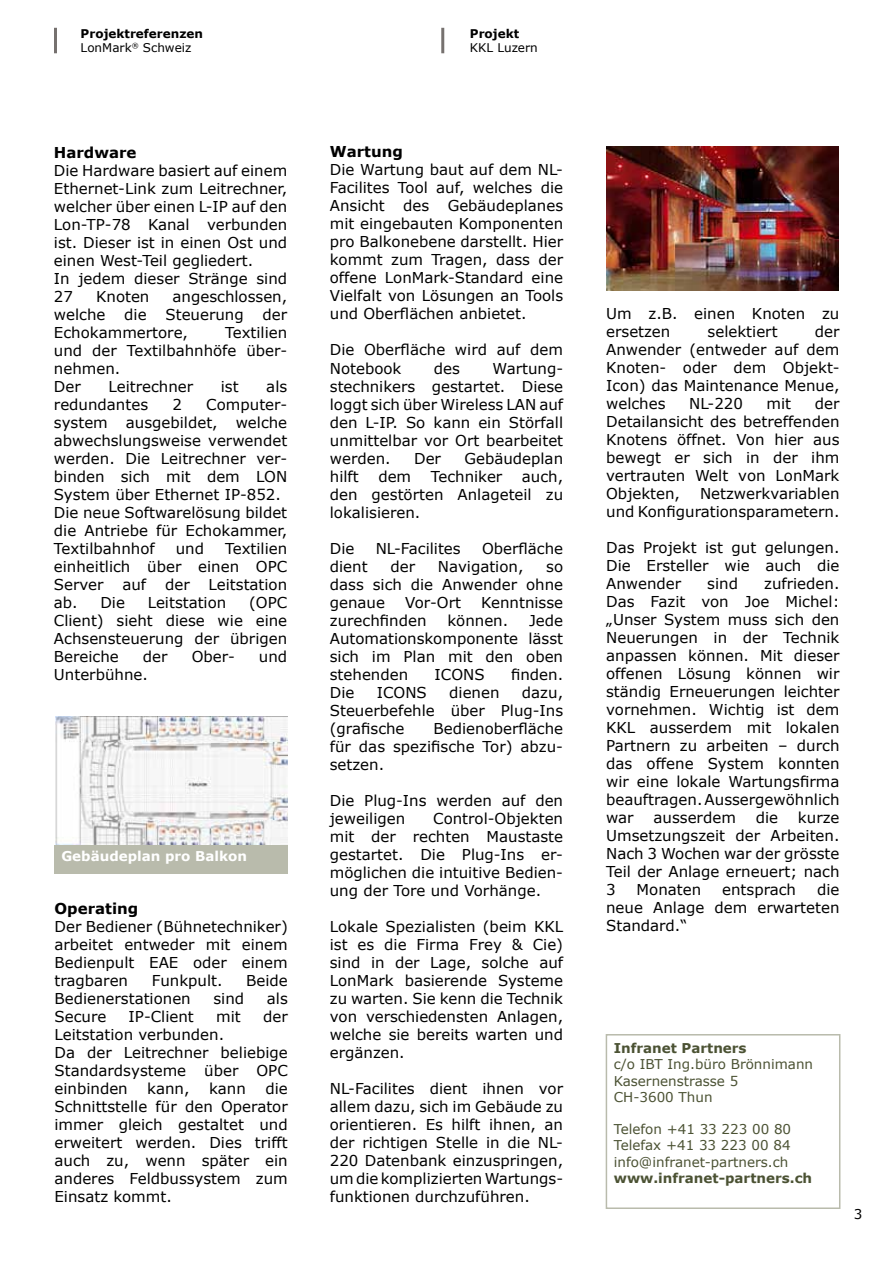
<style>
.page{position:relative;width:893px;height:1263px;background:#fff}
.page>*{position:absolute;margin:0;border:0;box-sizing:border-box;transform-origin:0 0}
.t1{font:15px/18px "Verdana";color:#000;text-align:justify}
.t2{font:700 15px "Verdana";color:#000}
.t3{font:13.5px/16.2px "Verdana";color:#4b5233}
.t4{font:700 13.5px "Verdana";color:#4b5233}
.t5{font:700 13.5px "Verdana";color:#fff}
.t6{font:13.5px "Verdana";color:#000}
.t7{font:700 12px/14.4px "Verdana";color:#000}
.t8{font:12px "Verdana";color:#000}
.s1{font-weight:400}
</style>
<div class="page">
<hr style="left:54px;top:28px;width:3px;height:25px;background:#1b1310">
<hr style="left:441px;top:28px;width:3px;height:25px;background:#1b1310">
<div style="left:606px;top:1034px;width:234px;height:175px;border:2px solid #b9bbac"></div>
<img style="left:56px;top:716px;width:232px;height:129px">
<div style="left:54px;top:845px;width:234px;height:29px;background:#b9bbac"></div>
<img style="left:606px;top:147px;width:232px;height:144px">
<p class="t7" style="left:81px;top:26px;width:124px">Projektreferenzen<br><span class="s1">LonMark</span><sup>®</sup> <span class="s1">Schweiz</span></p>
<p class="t2" style="left:54px;top:143px;width:84px">Hardware</p>
<p class="t1" style="left:54px;top:161px;width:235px;text-align:left">Die Hardware basiert auf einem<br>Ethernet-Link zum Leitrechner, welcher über einen L-IP auf den<br>Lon-TP-78 Kanal verbunden ist. Dieser ist in einen Ost und einen West-Teil gegliedert.<br>In jedem dieser Stränge sind<br>27</p>
<p class="t1" style="left:96px;top:287px;width:55px">Knoten</p>
<p class="t1" style="left:173px;top:287px;width:116px">angeschlossen,</p>
<p class="t1" style="left:54px;top:305px;width:53px">welche</p>
<p class="t1" style="left:124px;top:305px;width:24px">die</p>
<p class="t1" style="left:165px;top:305px;width:80px">Steuerung</p>
<p class="t1" style="left:263px;top:305px;width:26px">der</p>
<p class="t1" style="left:54px;top:323px;width:136px">Echokammertore,</p>
<p class="t1" style="left:54px;top:323px;width:235px;text-align:left;text-indent:171px">Textilien und der Textilbahnhöfe über&shy;nehmen.<br>Der</p>
<p class="t1" style="left:108px;top:377px;width:86px">Leitrechner</p>
<p class="t1" style="left:221px;top:377px;width:19px">ist</p>
<p class="t1" style="left:266px;top:377px;width:22px">als</p>
<p class="t1" style="left:54px;top:395px;width:96px">redundantes</p>
<p class="t1" style="left:172px;top:395px;width:11px">2</p>
<p class="t1" style="left:54px;top:395px;width:235px;text-align:left;text-indent:152px">Computer&shy;system ausgebildet, welche abwechslungsweise verwendet werden. Die Leitrechner ver&shy;binden sich mit dem LON<br>System über Ethernet IP-852.<br>Die neue Softwarelösung bildet die Antriebe für Echokammer,<br>Textilbahnhof</p>
<p class="t1" style="left:54px;top:539px;width:235px;text-indent:171px">Textilien einheitlich über einen OPC Server</p>
<p class="t1" style="left:176px;top:539px;width:30px">und</p>
<p class="t1" style="left:122px;top:575px;width:25px">auf</p>
<p class="t1" style="left:165px;top:575px;width:26px">der</p>
<p class="t1" style="left:209px;top:575px;width:80px">Leitstation</p>
<p class="t1" style="left:54px;top:593px;width:72px">ab. Die</p>
<p class="t1" style="left:148px;top:593px;width:80px">Leitstation</p>
<p class="t1" style="left:54px;top:593px;width:235px;text-indent:195px">(OPC Client) sieht diese wie eine Achsensteuerung der übrigen Bereiche</p>
<p class="t1" style="left:143px;top:647px;width:26px">der</p>
<p class="t1" style="left:192px;top:647px;width:45px">Ober-</p>
<p class="t1" style="left:259px;top:647px;width:30px">und</p>
<p class="t1" style="left:54px;top:665px;width:95px">Unterbühne.</p>
<p class="t5" style="left:61px;top:848px;width:187px">Gebäudeplan pro Balkon</p>
<p class="t2" style="left:55px;top:899px;width:85px">Operating</p>
<p class="t1" style="left:55px;top:917px;width:235px">Der Bediener (Bühnetechniker) arbeitet entweder mit einem Bedienpult EAE oder einem tragbaren</p>
<p class="t1" style="left:152px;top:971px;width:72px">Funkpult.</p>
<p class="t1" style="left:246px;top:971px;width:43px">Beide</p>
<p class="t1" style="left:55px;top:989px;width:138px">Bedienerstationen</p>
<p class="t1" style="left:213px;top:989px;width:32px">sind</p>
<p class="t1" style="left:267px;top:989px;width:22px">als</p>
<p class="t1" style="left:55px;top:1007px;width:53px">Secure</p>
<p class="t1" style="left:129px;top:1007px;width:67px">IP-Client</p>
<p class="t1" style="left:216px;top:1007px;width:26px">mit</p>
<p class="t1" style="left:263px;top:1007px;width:26px">der</p>
<p class="t1" style="left:55px;top:1025px;width:235px;text-align:left">Leitstation verbunden.<br>Da der Leitrechner beliebige<br>Standardsysteme über OPC einbinden</p>
<p class="t1" style="left:55px;top:1079px;width:235px;text-indent:211px">die Schnittstelle für den Operator immer gleich gestaltet und erweitert werden. Dies trifft auch zu, wenn später ein anderes Feldbussystem zum Einsatz kommt.</p>
<p class="t1" style="left:147px;top:1079px;width:44px">kann,</p>
<p class="t1" style="left:209px;top:1079px;width:38px">kann</p>
<p class="t7" style="left:470px;top:26px;width:51px">Projekt</p>
<p class="t8" style="left:470px;top:40px;width:69px">KKL Luzern</p>
<p class="t2" style="left:330px;top:142px;width:75px">Wartung</p>
<p class="t1" style="left:330px;top:161px;width:235px">Die Wartung baut auf dem NL-Facilites Tool auf, welches die Ansicht des Gebäudeplanes mit eingebauten Komponenten pro Balkonebene darstellt. Hier kommt zum Tragen, dass der offene LonMark-Standard eine Vielfalt von Lösungen an Tools und Oberflächen anbietet.</p>
<p class="t1" style="left:330px;top:341px;width:235px">Die Oberfläche wird auf dem<br>Notebook</p>
<p class="t1" style="left:434px;top:359px;width:28px">des</p>
<p class="t1" style="left:330px;top:359px;width:235px;text-indent:163px">Wartung&shy;stechnikers gestartet. Diese loggt sich über Wireless LAN auf den L-IP. So kann ein Störfall unmittelbar vor Ort bearbeitet werden.</p>
<p class="t1" style="left:414px;top:449px;width:28px">Der</p>
<p class="t1" style="left:464px;top:449px;width:100px">Gebäudeplan</p>
<p class="t1" style="left:330px;top:467px;width:30px">hilft</p>
<p class="t1" style="left:378px;top:467px;width:34px">dem</p>
<p class="t1" style="left:431px;top:467px;width:73px">Techniker</p>
<p class="t1" style="left:330px;top:467px;width:235px;text-indent:192px">auch, den gestörten Anlageteil zu lokalisieren.</p>
<p class="t1" style="left:330px;top:539px;width:26px">Die</p>
<p class="t1" style="left:376px;top:539px;width:86px">NL-Facilites</p>
<p class="t1" style="left:482px;top:539px;width:83px">Oberfläche</p>
<p class="t1" style="left:330px;top:557px;width:39px">dient</p>
<p class="t1" style="left:390px;top:557px;width:26px">der</p>
<p class="t1" style="left:438px;top:557px;width:87px">Navigation,</p>
<p class="t1" style="left:330px;top:557px;width:235px;text-indent:216px">so dass sich die Anwender ohne genaue</p>
<p class="t1" style="left:405px;top:593px;width:57px">Vor-Ort</p>
<p class="t1" style="left:481px;top:593px;width:83px">Kenntnisse</p>
<p class="t1" style="left:330px;top:611px;width:98px">zurechfinden</p>
<p class="t1" style="left:447px;top:611px;width:62px">können.</p>
<p class="t1" style="left:330px;top:611px;width:235px;text-indent:199px">Jede Automationskomponente lässt sich im Plan mit den oben stehenden</p>
<p class="t1" style="left:435px;top:665px;width:52px">ICONS</p>
<p class="t1" style="left:511px;top:665px;width:54px">finden.</p>
<p class="t1" style="left:330px;top:683px;width:235px;text-indent:192px">dazu, Steuerbefehle über Plug-Ins (grafische</p>
<p class="t1" style="left:330px;top:683px;width:26px">Die</p>
<p class="t1" style="left:377px;top:683px;width:52px">ICONS</p>
<p class="t1" style="left:449px;top:683px;width:52px">dienen</p>
<p class="t1" style="left:330px;top:719px;width:235px;text-indent:104px">Bedienoberfläche für das spezifische Tor) abzu&shy;setzen.</p>
<p class="t1" style="left:330px;top:791px;width:235px">Die Plug-Ins werden auf den jeweiligen</p>
<p class="t1" style="left:330px;top:809px;width:235px;text-indent:103px">Control-Objekten mit der rechten Maustaste gestartet. Die Plug-Ins er&shy;möglichen die intuitive Bedien&shy;ung der Tore und Vorhänge.</p>
<p class="t1" style="left:330px;top:917px;width:235px">Lokale Spezialisten (beim KKL ist es die Firma Frey &amp; Cie) sind in der Lage, solche auf LonMark basierende Systeme zu warten. Sie kenn die Technik von verschiedensten Anlagen, welche sie bereits warten und ergänzen.</p>
<p class="t1" style="left:330px;top:1079px;width:235px">NL-Facilites dient ihnen vor allem dazu, sich im Gebäude zu orientieren. Es hilft ihnen, an der richtigen Stelle in die NL-220 Datenbank einzuspringen, um die komplizierten Wartungs&shy;funktionen durchzuführen.</p>
<p class="t1" style="left:606px;top:304px;width:235px">Um z.B. einen Knoten zu ersetzen</p>
<p class="t1" style="left:606px;top:322px;width:235px;text-indent:209px">der Anwender (entweder auf dem Knoten- oder dem Objekt-Icon) das Maintenance Menue, welches</p>
<p class="t1" style="left:708px;top:322px;width:71px">selektiert</p>
<p class="t1" style="left:606px;top:394px;width:235px;text-indent:209px">der Detailansicht des betreffenden Knotens öffnet. Von hier aus bewegt er sich in der ihm vertrauten Welt von LonMark Objekten,</p>
<p class="t1" style="left:689px;top:394px;width:55px">NL-220</p>
<p class="t1" style="left:767px;top:394px;width:26px">mit</p>
<p class="t1" style="left:606px;top:484px;width:235px;text-align:right">Netzwerkvariablen<br>und Konfigurationsparametern.</p>
<p class="t1" style="left:606px;top:538px;width:235px">Das Projekt ist gut gelungen.<br>Die Ersteller wie auch die Anwender</p>
<p class="t1" style="left:606px;top:574px;width:235px;text-indent:158px">zufrieden.<br>Das Fazit von Joe Michel: „Unser System muss sich den Neuerungen in der Technik anpassen können. Mit dieser offenen Lösung können wir ständig Erneuerungen leichter vornehmen. Wichtig ist dem KKL ausserdem mit lokalen Partnern zu arbeiten – durch das offene System konnten wir eine lokale Wartungsfirma beauftragen. Aussergewöhnlich war</p>
<p class="t1" style="left:707px;top:574px;width:32px">sind</p>
<p class="t1" style="left:606px;top:808px;width:235px;text-indent:192px">kurze Umsetzungszeit der Arbeiten.<br>Nach 3 Wochen war der grösste Teil der Anlage erneuert; nach 3</p>
<p class="t1" style="left:653px;top:808px;width:84px">ausserdem</p>
<p class="t1" style="left:756px;top:808px;width:24px">die</p>
<p class="t1" style="left:606px;top:880px;width:235px;text-indent:211px">die neue Anlage dem erwarteten Standard.“</p>
<p class="t1" style="left:637px;top:880px;width:66px">Monaten</p>
<p class="t1" style="left:722px;top:880px;width:75px">entsprach</p>
<p class="t4" style="left:614px;top:1040px;width:134px">Infranet Partners</p>
<p class="t3" style="left:614px;top:1056px;width:201px">c/o IBT Ing.büro Brönnimann<br>Kasernenstrasse 5<br>CH-3600 Thun</p>
<p class="t3" style="left:614px;top:1121px;width:179px;text-align:justify">Telefon +41 33 223 00 80<br>Telefax +41 33 223 00 84 info@infranet-partners.ch</p>
<p class="t4" style="left:614px;top:1169px;width:200px">www.infranet-partners.ch</p>
<p class="t6" style="left:854px;top:1206px;width:10px">3</p>
</div>
